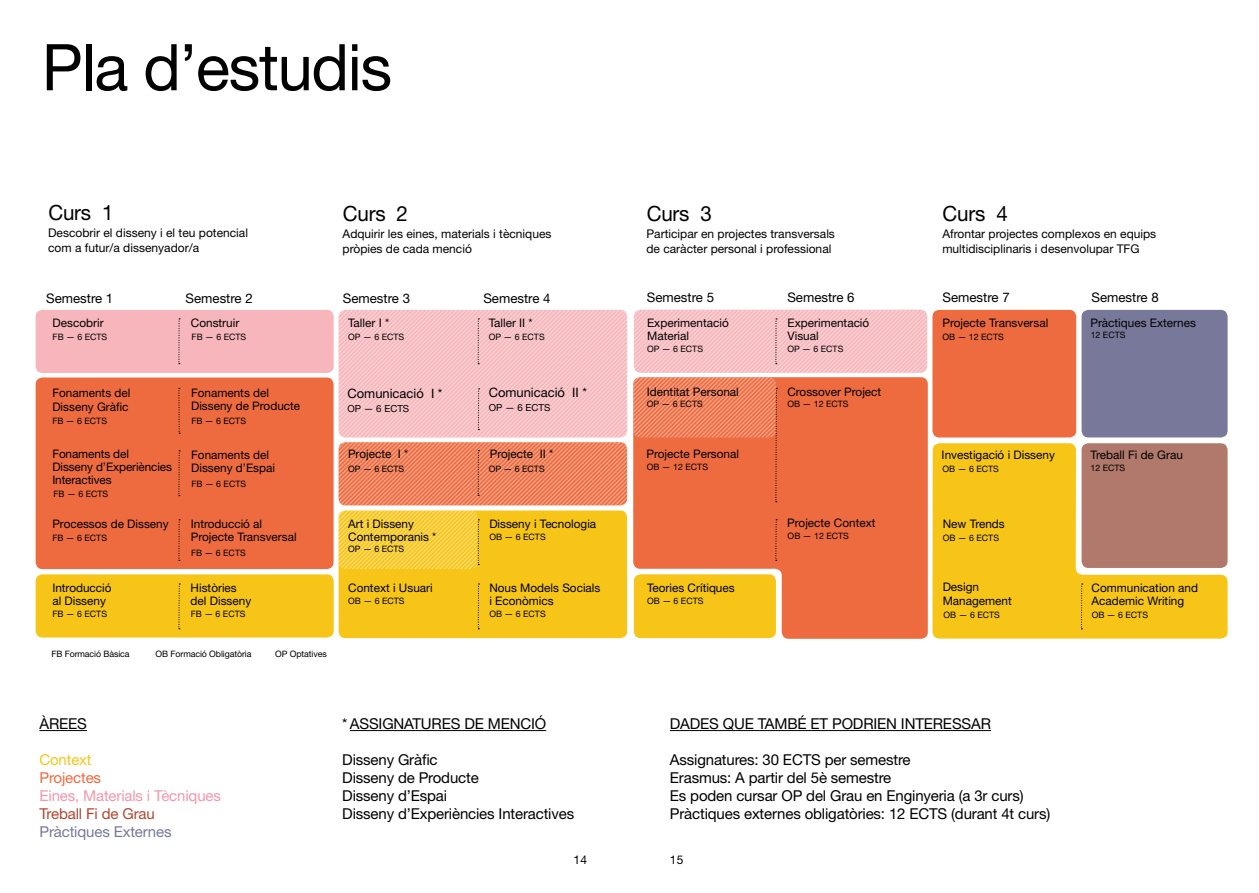
<style>
.page{position:relative;width:1259px;height:893px;background:#fff}
.page>*{position:absolute;margin:0;border:0;box-sizing:border-box;transform-origin:0 0}
.t1{font:64.5px "Helvetica Neue LT Std";letter-spacing:-.02em;color:#000}
.t2{font:21px "Helvetica Neue LT Std";letter-spacing:-.01em;color:#000}
.t3{font:15px/18px "Helvetica Neue LT Std";letter-spacing:-.01em;color:#000}
.t4{font:15px "Helvetica Neue LT Std";letter-spacing:-.01em;color:#f298ab}
.t5{font:15px "Helvetica Neue LT Std";letter-spacing:-.01em;color:#78799a}
.t6{font:15px "Helvetica Neue LT Std";letter-spacing:-.01em;color:#b14630}
.t7{font:15px "Helvetica Neue LT Std";letter-spacing:-.01em;color:#ed6b3f}
.t8{font:15px "Helvetica Neue LT Std";letter-spacing:-.01em;color:#f6c517}
.t9{font:13.2px "Helvetica Neue LT Std";color:#000}
.t10{font:12.9px "Helvetica Neue LT Std";color:#000}
.t11{font:12px/15px "Helvetica Neue LT Std";color:#000}
.t12{font:11.7px/13.2px "Helvetica Neue LT Std";color:#000}
.t13{font:9.75px "Helvetica Neue LT Std";color:#000}
.t14{font:8.85px "Helvetica Neue LT Std";color:#000}
</style>
<div class="page">
<hr style="left:670px;top:730px;width:321px;height:1px;background:#000">
<hr style="left:39px;top:730px;width:48px;height:1px;background:#000">
<hr style="left:350px;top:730px;width:196px;height:1px;background:#000">
<div style="left:36px;top:574px;width:298px;height:63px;background:#f6c517;border-radius:7px"></div>
<div style="left:338px;top:510px;width:289px;height:128px;background:#f6c517;border-radius:7px"></div>
<div style="left:36px;top:377px;width:297px;height:192px;background:#ed6b3f;border-radius:7px"></div>
<svg style="left:633px;top:381px;width:295px;height:258px;background:#ef843d"></svg>
<div style="left:932px;top:310px;width:144px;height:127px;background:#ed6b3f;border-radius:7px"></div>
<div style="left:36px;top:310px;width:298px;height:63px;background:#f6b6bb;border-radius:7px"></div>
<svg style="left:932px;top:443px;width:295px;height:196px;background:#e0af3b"></svg>
<div style="left:1081px;top:310px;width:146px;height:127px;background:#78799a;border-radius:7px"></div>
<svg style="left:478px;top:583px;width:1px;height:46px"></svg>
<svg style="left:178px;top:583px;width:2px;height:46px"></svg>
<svg style="left:178px;top:519px;width:2px;height:42px"></svg>
<svg style="left:178px;top:388px;width:2px;height:46px"></svg>
<svg style="left:178px;top:450px;width:2px;height:46px"></svg>
<svg style="left:178px;top:318px;width:2px;height:46px"></svg>
<svg style="left:338px;top:310px;width:289px;height:259px"></svg>
<svg style="left:633px;top:310px;width:294px;height:192px;background:#f19077"></svg>
<svg style="left:775px;top:519px;width:2px;height:42px"></svg>
<svg style="left:1081px;top:583px;width:1px;height:46px"></svg>
<h1 class="t1" style="left:42px;top:29px;width:352px">Pla d’estudis</h1>
<h2 class="t2" style="left:48px;top:200px;width:67px">Curs 1</h2>
<p class="t11" style="left:48px;top:225px;width:201px">Descobrir el disseny i el teu potencial com a futur/a dissenyador/a</p>
<h2 class="t2" style="left:343px;top:201px;width:67px">Curs 2</h2>
<p class="t11" style="left:342px;top:226px;width:210px">Adquirir les eines, materials i tècniques pròpies de cada menció</p>
<h2 class="t2" style="left:647px;top:201px;width:67px">Curs 3</h2>
<p class="t11" style="left:646px;top:226px;width:190px">Participar en projectes transversals de caràcter personal i professional</p>
<h2 class="t2" style="left:942px;top:201px;width:67px">Curs 4</h2>
<p class="t11" style="left:942px;top:226px;width:215px">Afrontar projectes complexos en equips multidisciplinaris i desenvolupar TFG</p>
<p class="t9" style="left:46px;top:290px;width:69px">Semestre 1</p>
<p class="t9" style="left:186px;top:290px;width:69px">Semestre 2</p>
<p class="t9" style="left:343px;top:290px;width:69px">Semestre 3</p>
<p class="t9" style="left:483px;top:290px;width:69px">Semestre 4</p>
<p class="t9" style="left:647px;top:289px;width:69px">Semestre 5</p>
<p class="t9" style="left:787px;top:289px;width:69px">Semestre 6</p>
<p class="t12" style="left:53px;top:316px;width:52px">Descobrir</p>
<p class="t14" style="left:53px;top:331px;width:56px">FB — 6 ECTS</p>
<p class="t12" style="left:191px;top:316px;width:50px">Construir</p>
<p class="t14" style="left:192px;top:331px;width:56px">FB — 6 ECTS</p>
<p class="t12" style="left:647px;top:316px;width:83px">Experimentació<br>Material</p>
<p class="t14" style="left:647px;top:344px;width:58px">OP — 6 ECTS</p>
<p class="t14" style="left:787px;top:344px;width:58px">OP — 6 ECTS</p>
<p class="t12" style="left:787px;top:316px;width:83px">Experimentació<br>Visual</p>
<p class="t12" style="left:348px;top:316px;width:42px">Taller I *</p>
<p class="t14" style="left:348px;top:331px;width:58px">OP — 6 ECTS</p>
<p class="t12" style="left:489px;top:316px;width:45px">Taller II *</p>
<p class="t14" style="left:489px;top:331px;width:58px">OP — 6 ECTS</p>
<p class="t9" style="left:942px;top:289px;width:69px">Semestre 7</p>
<p class="t9" style="left:1091px;top:289px;width:69px">Semestre 8</p>
<p class="t12" style="left:942px;top:316px;width:107px">Projecte Transversal</p>
<p class="t14" style="left:942px;top:331px;width:63px">OB — 12 ECTS</p>
<p class="t12" style="left:1090px;top:316px;width:107px">Pràctiques Externes</p>
<p class="t14" style="left:1090px;top:330px;width:36px">12 ECTS</p>
<p class="t12" style="left:52px;top:385px;width:80px;line-height:14.5px">Fonaments del<br>Disseny Gràfic</p>
<p class="t14" style="left:52px;top:415px;width:56px">FB — 6 ECTS</p>
<p class="t12" style="left:52px;top:447px;width:121px">Fonaments del<br>Disseny d’Experiències<br>Interactives</p>
<p class="t14" style="left:54px;top:489px;width:56px">FB — 6 ECTS</p>
<p class="t12" style="left:191px;top:386px;width:111px">Fonaments del<br>Disseny de Producte</p>
<p class="t14" style="left:191px;top:415px;width:56px">FB — 6 ECTS</p>
<p class="t12" style="left:191px;top:448px;width:85px">Fonaments del<br>Disseny d’Espai</p>
<p class="t14" style="left:191px;top:479px;width:56px">FB — 6 ECTS</p>
<p class="t10" style="left:347px;top:385px;width:96px">Comunicació I *</p>
<p class="t13" style="left:347px;top:403px;width:63px">OP — 6 ECTS</p>
<p class="t12" style="left:348px;top:447px;width:62px">Projecte I *</p>
<p class="t14" style="left:348px;top:464px;width:58px">OP — 6 ECTS</p>
<p class="t10" style="left:489px;top:385px;width:100px">Comunicació II *</p>
<p class="t13" style="left:489px;top:402px;width:63px">OP — 6 ECTS</p>
<p class="t12" style="left:490px;top:447px;width:65px">Projecte II *</p>
<p class="t14" style="left:489px;top:464px;width:58px">OP — 6 ECTS</p>
<p class="t12" style="left:787px;top:385px;width:95px">Crossover Project</p>
<p class="t12" style="left:647px;top:386px;width:94px">Identitat Personal</p>
<p class="t14" style="left:647px;top:398px;width:58px">OP — 6 ECTS</p>
<p class="t14" style="left:787px;top:398px;width:63px">OB — 12 ECTS</p>
<p class="t12" style="left:646px;top:447px;width:94px">Projecte Personal</p>
<p class="t14" style="left:647px;top:461px;width:63px">OB — 12 ECTS</p>
<p class="t12" style="left:941px;top:448px;width:115px">Investigació i Disseny</p>
<p class="t14" style="left:942px;top:463px;width:58px">OB — 6 ECTS</p>
<p class="t12" style="left:1090px;top:448px;width:94px">Treball Fi de Grau</p>
<p class="t14" style="left:1090px;top:462px;width:36px">12 ECTS</p>
<p class="t12" style="left:52px;top:517px;width:118px">Processos de Disseny</p>
<p class="t14" style="left:52px;top:532px;width:56px">FB — 6 ECTS</p>
<p class="t12" style="left:191px;top:517px;width:107px">Introducció al<br>Projecte Transversal</p>
<p class="t14" style="left:191px;top:548px;width:56px">FB — 6 ECTS</p>
<p class="t12" style="left:348px;top:517px;width:90px">Art i Disseny<br>Contemporanis *</p>
<p class="t14" style="left:348px;top:544px;width:58px">OP — 6 ECTS</p>
<p class="t12" style="left:489px;top:517px;width:108px">Disseny i Tecnologia</p>
<p class="t14" style="left:489px;top:532px;width:58px">OB — 6 ECTS</p>
<p class="t12" style="left:787px;top:516px;width:90px">Projecte Context</p>
<p class="t14" style="left:787px;top:531px;width:63px">OB — 12 ECTS</p>
<p class="t12" style="left:942px;top:517px;width:64px">New Trends</p>
<p class="t14" style="left:942px;top:532px;width:58px">OB — 6 ECTS</p>
<p class="t12" style="left:52px;top:581px;width:61px">Introducció al Disseny</p>
<p class="t14" style="left:52px;top:608px;width:56px">FB — 6 ECTS</p>
<p class="t12" style="left:191px;top:581px;width:62px">Històries del Disseny</p>
<p class="t14" style="left:191px;top:608px;width:56px">FB — 6 ECTS</p>
<p class="t12" style="left:348px;top:581px;width:86px">Context i Usuari</p>
<p class="t14" style="left:348px;top:596px;width:58px">OB — 6 ECTS</p>
<p class="t12" style="left:489px;top:581px;width:113px">Nous Models Socials i Econòmics</p>
<p class="t14" style="left:489px;top:609px;width:58px">OB — 6 ECTS</p>
<p class="t12" style="left:647px;top:581px;width:89px">Teories Crítiques</p>
<p class="t14" style="left:647px;top:595px;width:58px">OB — 6 ECTS</p>
<p class="t12" style="left:942px;top:580px;width:71px">Design<br>Management</p>
<p class="t14" style="left:943px;top:610px;width:58px">OB — 6 ECTS</p>
<p class="t12" style="left:1091px;top:581px;width:108px">Communication and<br>Academic Writing</p>
<p class="t14" style="left:1091px;top:610px;width:58px">OB — 6 ECTS</p>
<p class="t14" style="left:51px;top:649px;width:80px">FB Formació Bàsica</p>
<p class="t14" style="left:156px;top:649px;width:97px">OB Formació Obligatòria</p>
<p class="t14" style="left:275px;top:649px;width:53px">OP Optatives</p>
<p class="t3" style="left:39px;top:714px;width:49px">ÀREES</p>
<p class="t8" style="left:39px;top:751px;width:54px">Context</p>
<p class="t7" style="left:39px;top:769px;width:63px">Projectes</p>
<p class="t4" style="left:39px;top:787px;width:183px">Eines, Materials i Tècniques</p>
<p class="t6" style="left:39px;top:805px;width:117px">Treball Fi de Grau</p>
<p class="t5" style="left:39px;top:823px;width:134px">Pràctiques Externes</p>
<p class="t3" style="left:342px;top:714px;width:205px">* ASSIGNATURES DE MENCIÓ</p>
<p class="t3" style="left:342px;top:750px;width:233px">Disseny Gràfic<br>Disseny de Producte<br>Disseny d’Espai<br>Disseny d’Experiències Interactives</p>
<p class="t3" style="left:670px;top:714px;width:322px">DADES QUE TAMBÉ ET PODRIEN INTERESSAR</p>
<p class="t3" style="left:670px;top:750px;width:382px">Assignatures: 30 ECTS per semestre<br>Erasmus: A partir del 5è semestre<br>Es poden cursar OP del Grau en Enginyeria (a 3r curs)<br>Pràctiques externes obligatòries: 12 ECTS (durant 4t curs)</p>
<p class="t11" style="left:573px;top:852px;width:15px">14</p>
<p class="t11" style="left:670px;top:852px;width:15px">15</p>
</div>
